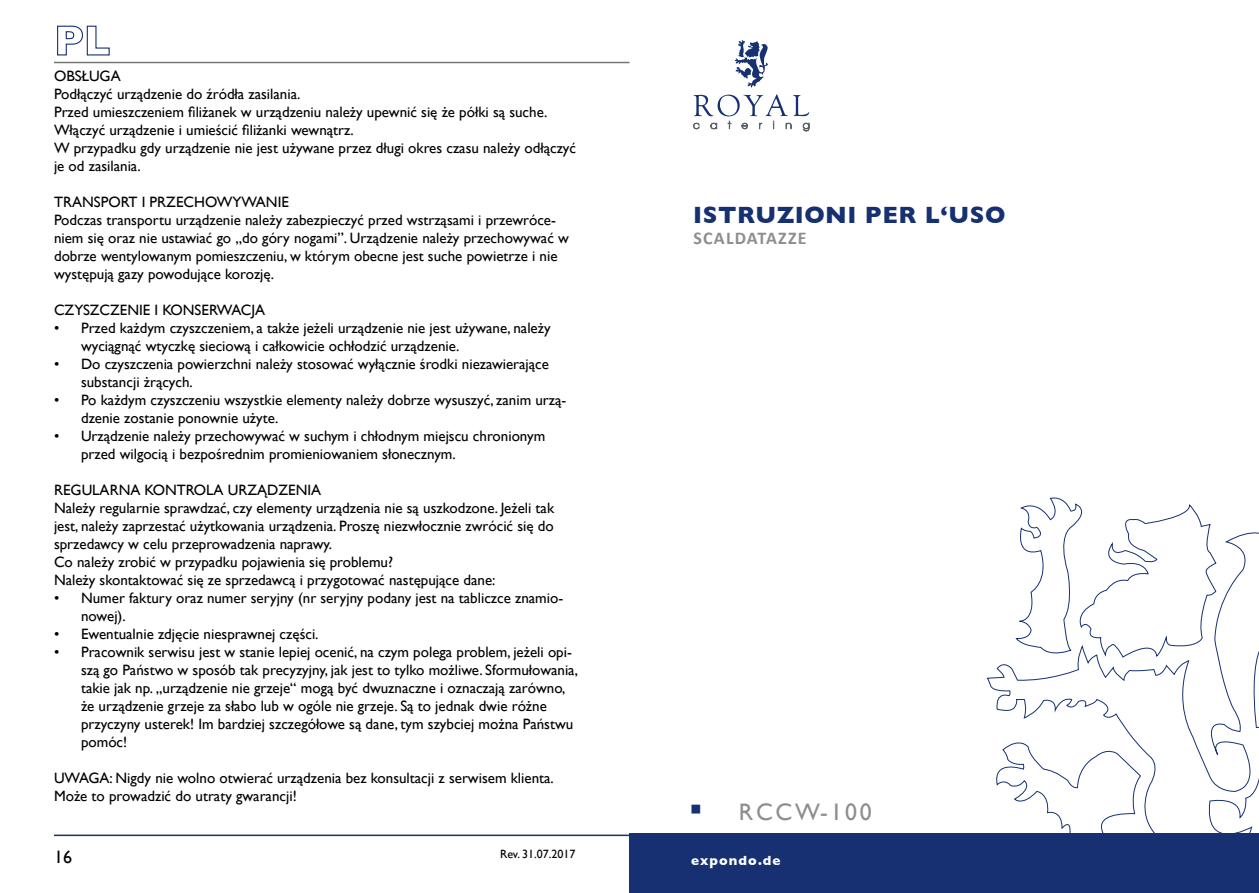
<style>
.page{position:relative;width:1259px;height:893px;background:#fff}
.page>*{position:absolute;margin:0;border:0;box-sizing:border-box;transform-origin:0 0}
.t1{font:700 24px "Gill Sans";letter-spacing:.025em;color:#163072}
.t2{font:23.85px "Gill Sans";letter-spacing:.11em;color:#8e8e8d}
.t3{font:700 18px "Calibri";letter-spacing:.065em;color:#8e8e8d}
.t4{font:18px "Gill Sans";color:#000}
.t5{font:15px/18px "Gill Sans";color:#000}
.t6{font:700 13.5px "Gill Sans";letter-spacing:.08em;color:#fff}
.t7{font:12px "Gill Sans";color:#000}
.s1{color:#163072}
</style>
<div class="page">
<svg style="left:57px;top:25px;width:53px;height:31px"></svg>
<hr style="left:54px;top:62px;width:575px;height:1px;background:#777776">
<hr style="left:54px;top:835px;width:588px;height:1px;background:#163072">
<svg style="left:986px;top:532px;width:273px;height:301px"></svg>
<svg style="left:992px;top:728px;width:149px;height:105px"></svg>
<svg style="left:1015px;top:497px;width:201px;height:161px"></svg>
<svg style="left:734px;top:40px;width:34px;height:48px"></svg>
<svg style="left:693px;top:94px;width:116px;height:38px"></svg>
<div style="left:629px;top:833px;width:630px;height:60px;background:#163072"></div>
<p class="t5" style="left:54px;top:66px;width:523px">OBSŁUGA<br>Podłączyć urządzenie do źródła zasilania.<br>Przed umieszczeniem filiżanek w urządzeniu należy upewnić się że półki są suche.<br>Włączyć urządzenie i umieścić filiżanki wewnątrz.<br>W przypadku gdy urządzenie nie jest używane przez długi okres czasu należy odłączyć je od zasilania.</p>
<p class="t5" style="left:54px;top:192px;width:516px">TRANSPORT I PRZECHOWYWANIE<br>Podczas transportu urządzenie należy zabezpieczyć przed wstrząsami i przewróce&shy;niem się oraz nie ustawiać go „do góry nogami”. Urządzenie należy przechowywać w dobrze wentylowanym pomieszczeniu, w którym obecne jest suche powietrze i nie występują gazy powodujące korozję.</p>
<p class="t5" style="left:54px;top:300px;width:213px">CZYSZCZENIE I KONSERWACJA</p>
<p class="t5" style="left:81px;top:318px;width:471px;text-indent:-27px">• Przed każdym czyszczeniem, a także jeżeli urządzenie nie jest używane, należy wyciągnąć wtyczkę sieciową i całkowicie ochłodzić urządzenie.</p>
<p class="t5" style="left:81px;top:354px;width:469px;text-indent:-27px">• Do czyszczenia powierzchni należy stosować wyłącznie środki niezawierające substancji żrących.</p>
<p class="t5" style="left:81px;top:390px;width:487px;text-indent:-27px">• Po każdym czyszczeniu wszystkie elementy należy dobrze wysuszyć, zanim urzą&shy;dzenie zostanie ponownie użyte.</p>
<p class="t5" style="left:81px;top:426px;width:466px;text-indent:-27px">• Urządzenie należy przechowywać w suchym i chłodnym miejscu chronionym przed wilgocią i bezpośrednim promieniowaniem słonecznym.</p>
<p class="t5" style="left:54px;top:480px;width:502px">REGULARNA KONTROLA URZĄDZENIA<br>Należy regularnie sprawdzać, czy elementy urządzenia nie są uszkodzone. Jeżeli tak jest, należy zaprzestać użytkowania urządzenia. Proszę niezwłocznie zwrócić się do sprzedawcy w celu przeprowadzenia naprawy.<br>Co należy zrobić w przypadku pojawienia się problemu?<br>Należy skontaktować się ze sprzedawcą i przygotować następujące dane:</p>
<p class="t5" style="left:81px;top:588px;width:484px;text-indent:-27px">• Numer faktury oraz numer seryjny (nr seryjny podany jest na tabliczce znamio&shy;nowej).</p>
<p class="t5" style="left:54px;top:624px;width:266px">• Ewentualnie zdjęcie niesprawnej części.</p>
<p class="t5" style="left:81px;top:642px;width:498px;text-indent:-27px">• Pracownik serwisu jest w stanie lepiej ocenić, na czym polega problem, jeżeli opi&shy;szą go Państwo w sposób tak precyzyjny, jak jest to tylko możliwe. Sformułowania, takie jak np. „urządzenie nie grzeje“ mogą być dwuznaczne i oznaczają zarówno, że urządzenie grzeje za słabo lub w ogóle nie grzeje. Są to jednak dwie różne przyczyny usterek! Im bardziej szczegółowe są dane, tym szybciej można Państwu pomóc!</p>
<p class="t5" style="left:54px;top:768px;width:501px">UWAGA: Nigdy nie wolno otwierać urządzenia bez konsultacji z serwisem klienta.<br>Może to prowadzić do utraty gwarancji!</p>
<p class="t4" style="left:54px;top:846px;width:19px">16</p>
<p class="t7" style="left:500px;top:847px;width:77px">Rev. 31.07.2017</p>
<h1 class="t1" style="left:693px;top:200px;width:314px">ISTRUZIONI PER L‘USO</h1>
<p class="t3" style="left:693px;top:225px;width:114px">SCALDATAZZE</p>
<h2 class="t2" style="left:689px;top:798px;width:184px"><span class="s1">▪</span> RCCW-100</h2>
<p class="t6" style="left:691px;top:852px;width:91px">expondo.de</p>
</div>
